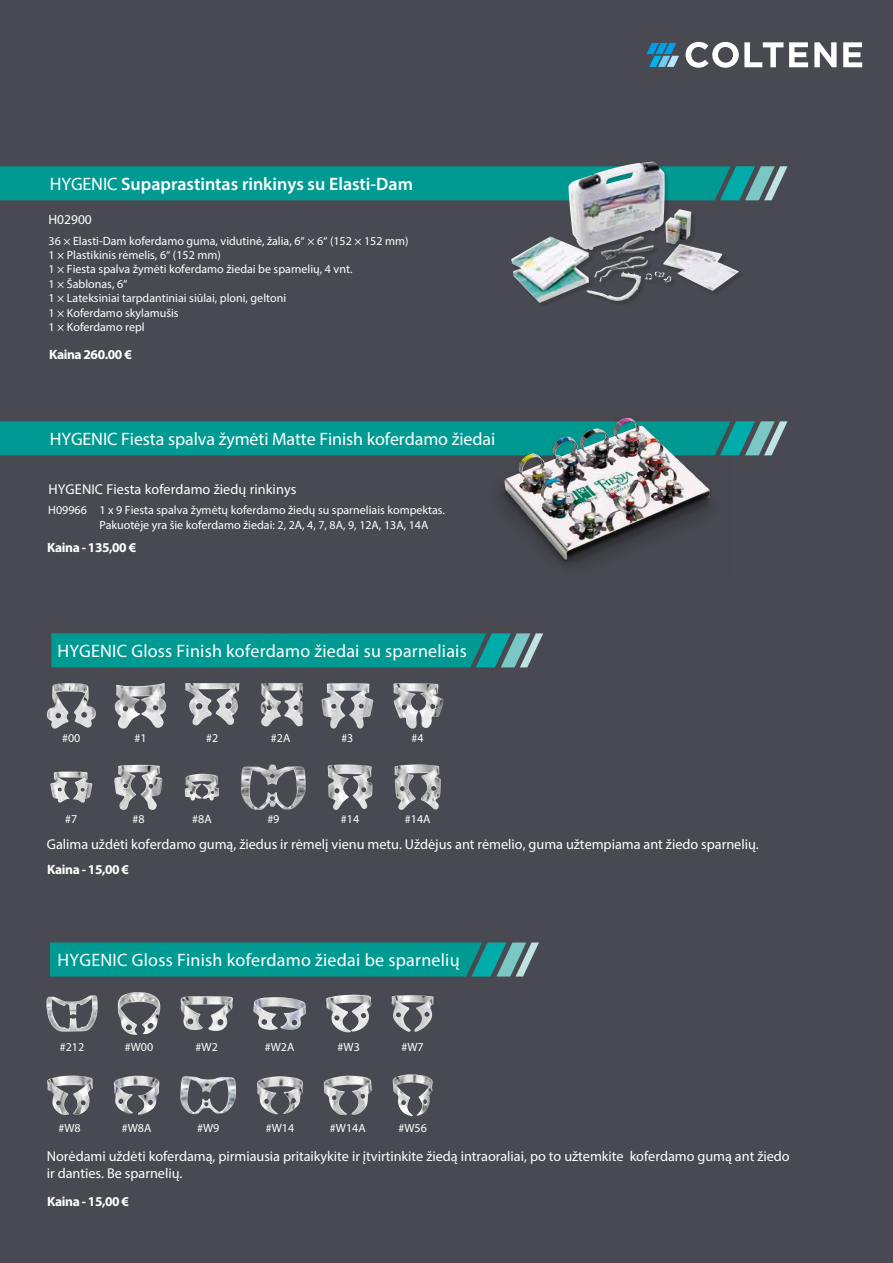
<style>
.page{position:relative;width:893px;height:1263px;background:#494a51}
.page>*{position:absolute;margin:0;border:0;box-sizing:border-box;transform-origin:0 0}
.t1{font:18px "Myriad Pro";letter-spacing:.01em;color:#fff}
.t2{font:600 18px "Myriad Pro";color:#fff}
.t3{font:14.25px/17.1px "Myriad Pro";color:#fff}
.t4{font:700 13.5px "Myriad Pro";letter-spacing:-.03em;color:#fff}
.t5{font:13.5px "Myriad Pro";color:#fff}
.t6{font:12px/14.4px "Myriad Pro";color:#fff}
.s1{font-weight:400}
</style>
<div class="page">
<img style="left:115px;top:683px;width:48px;height:45px">
<img style="left:393px;top:683px;width:50px;height:45px">
<img style="left:185px;top:683px;width:54px;height:43px">
<img style="left:47px;top:683px;width:49px;height:45px">
<img style="left:261px;top:683px;width:42px;height:43px">
<img style="left:322px;top:683px;width:51px;height:45px">
<img style="left:395px;top:764px;width:46px;height:46px">
<img style="left:50px;top:771px;width:42px;height:32px">
<img style="left:185px;top:774px;width:34px;height:26px">
<img style="left:114px;top:765px;width:22px;height:45px">
<img style="left:241px;top:764px;width:65px;height:46px">
<img style="left:328px;top:764px;width:44px;height:46px">
<svg style="left:51px;top:633px;width:492px;height:34px;background:#0a9892"></svg>
<img style="left:47px;top:1075px;width:46px;height:40px">
<img style="left:180px;top:1076px;width:56px;height:38px">
<img style="left:324px;top:1076px;width:40px;height:39px">
<img style="left:114px;top:1076px;width:39px;height:39px">
<img style="left:257px;top:1076px;width:46px;height:38px">
<img style="left:393px;top:1074px;width:40px;height:42px">
<img style="left:46px;top:995px;width:52px;height:37px">
<img style="left:181px;top:996px;width:52px;height:35px">
<img style="left:326px;top:995px;width:37px;height:37px">
<img style="left:118px;top:992px;width:39px;height:43px">
<img style="left:253px;top:997px;width:53px;height:33px">
<img style="left:392px;top:995px;width:42px;height:37px">
<svg style="left:50px;top:942px;width:489px;height:34px;background:#0a9792"></svg>
<svg style="left:0;top:421px;width:787px;height:34px;background:#099992"></svg>
<img style="left:478px;top:417px;width:254px;height:148px">
<img style="left:504px;top:418px;width:206px;height:142px">
<svg style="left:0;top:166px;width:787px;height:34px;background:#089892"></svg>
<svg style="left:686px;top:42px;width:97px;height:26px"></svg>
<svg style="left:789px;top:42px;width:19px;height:25px"></svg>
<svg style="left:814px;top:42px;width:23px;height:25px"></svg>
<svg style="left:843px;top:42px;width:19px;height:25px"></svg>
<svg style="left:646px;top:43px;width:33px;height:24px"></svg>
<svg style="left:513px;top:166px;width:231px;height:139px"></svg>
<img style="left:511px;top:162px;width:180px;height:109px">
<h1 class="t2" style="left:50px;top:173px;width:365px"><span class="s1">HYGENIC</span> Supaprastintas rinkinys su Elasti-Dam</h1>
<p class="t5" style="left:48px;top:212px;width:45px">H02900</p>
<p class="t6" style="left:49px;top:233px;width:362px">36 × Elasti-Dam koferdamo guma, vidutinė, žalia, 6“ × 6“ (152 × 152 mm)<br>1 × Plastikinis rėmelis, 6“ (152 mm)<br>1 × Fiesta spalva žymėti koferdamo žiedai be sparnelių, 4 vnt.<br>1 × Šablonas, 6“<br>1 × Lateksiniai tarpdantiniai siūlai, ploni, geltoni<br>1 × Koferdamo skylamušis<br>1 × Koferdamo repl</p>
<p class="t4" style="left:49px;top:345px;width:84px">Kaina 260.00 €</p>
<h1 class="t1" style="left:50px;top:428px;width:447px">HYGENIC Fiesta spalva žymėti Matte Finish koferdamo žiedai</h1>
<p class="t3" style="left:48px;top:481px;width:249px">HYGENIC Fiesta koferdamo žiedų rinkinys</p>
<p class="t6" style="left:99px;top:503px;width:347px;text-indent:-51px">H09966 1 x 9 Fiesta spalva žymėtų koferdamo žiedų su sparneliais kompektas.<br>Pakuotėje yra šie koferdamo žiedai: 2, 2A, 4, 7, 8A, 9, 12A, 13A, 14A</p>
<p class="t4" style="left:47px;top:538px;width:90px">Kaina - 135,00 €</p>
<h1 class="t1" style="left:57px;top:640px;width:411px">HYGENIC Gloss Finish koferdamo žiedai su sparneliais</h1>
<p class="t6" style="left:62px;top:731px;width:20px">#00</p>
<p class="t6" style="left:134px;top:731px;width:14px">#1</p>
<p class="t6" style="left:206px;top:731px;width:14px">#2</p>
<p class="t6" style="left:271px;top:731px;width:21px">#2A</p>
<p class="t6" style="left:341px;top:731px;width:14px">#3</p>
<p class="t6" style="left:412px;top:731px;width:14px">#4</p>
<p class="t6" style="left:65px;top:811px;width:14px">#7</p>
<p class="t6" style="left:132px;top:811px;width:14px">#8</p>
<p class="t6" style="left:192px;top:811px;width:21px">#8A</p>
<p class="t6" style="left:267px;top:811px;width:14px">#9</p>
<p class="t6" style="left:341px;top:811px;width:20px">#14</p>
<p class="t6" style="left:405px;top:811px;width:27px">#14A</p>
<p class="t3" style="left:47px;top:835px;width:713px">Galima uždėti koferdamo gumą, žiedus ir rėmelį vienu metu. Uždėjus ant rėmelio, guma užtempiama ant žiedo sparnelių.</p>
<p class="t4" style="left:47px;top:861px;width:83px">Kaina - 15,00 €</p>
<h1 class="t1" style="left:58px;top:949px;width:403px">HYGENIC Gloss Finish koferdamo žiedai be sparnelių</h1>
<p class="t6" style="left:60px;top:1040px;width:26px">#212</p>
<p class="t6" style="left:125px;top:1040px;width:30px">#W00</p>
<p class="t6" style="left:196px;top:1040px;width:24px">#W2</p>
<p class="t6" style="left:265px;top:1040px;width:31px">#W2A</p>
<p class="t6" style="left:338px;top:1040px;width:24px">#W3</p>
<p class="t6" style="left:401px;top:1040px;width:24px">#W7</p>
<p class="t6" style="left:59px;top:1120px;width:24px">#W8</p>
<p class="t6" style="left:122px;top:1120px;width:31px">#W8A</p>
<p class="t6" style="left:197px;top:1120px;width:24px">#W9</p>
<p class="t6" style="left:266px;top:1120px;width:30px">#W14</p>
<p class="t6" style="left:330px;top:1120px;width:37px">#W14A</p>
<p class="t6" style="left:398px;top:1120px;width:30px">#W56</p>
<p class="t3" style="left:47px;top:1147px;width:744px">Norėdami uždėti koferdamą, pirmiausia pritaikykite ir įtvirtinkite žiedą intraoraliai, po to užtemkite koferdamo gumą ant žiedo ir danties. Be sparnelių.</p>
<p class="t4" style="left:47px;top:1192px;width:83px">Kaina - 15,00 €</p>
</div>
